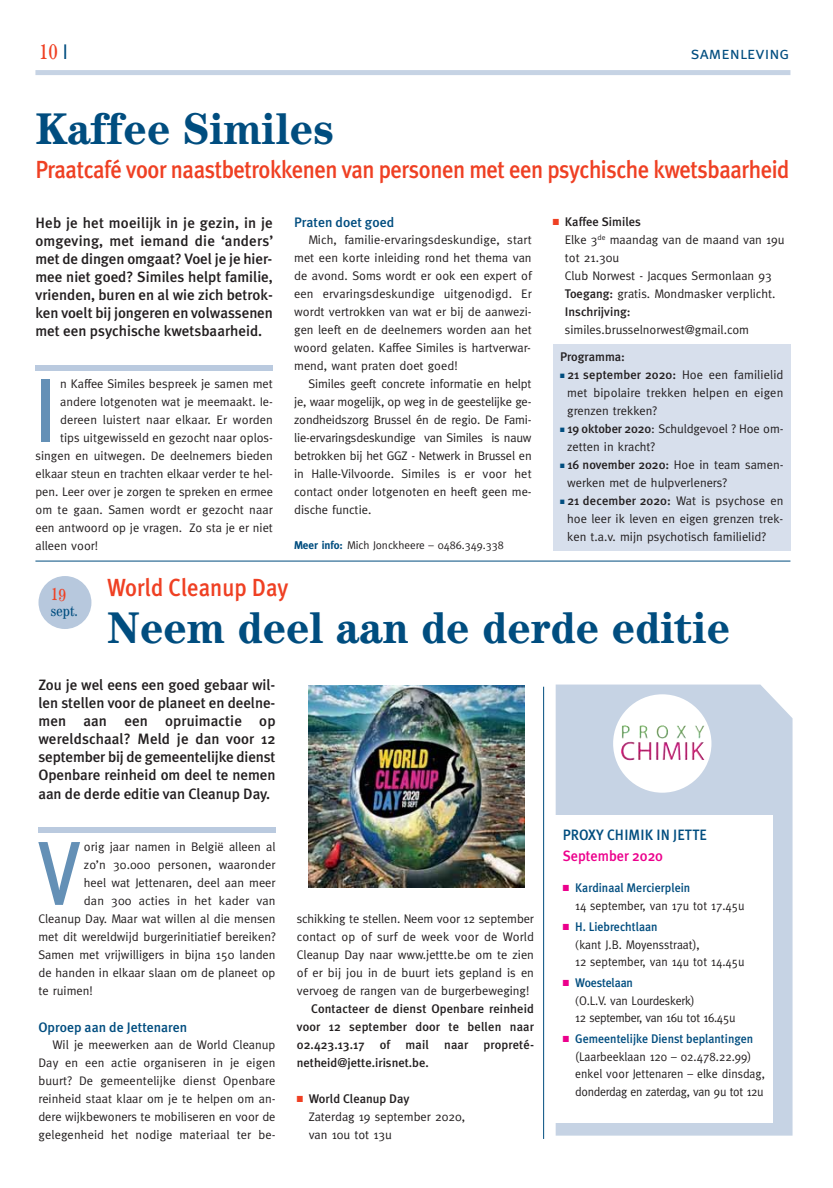
<style>
.page{position:relative;width:833px;height:1188px;background:#fff}
.page>*{position:absolute;margin:0;border:0;box-sizing:border-box;transform-origin:0 0}
.t1{font:500 90.38px "Meta Plus";color:#6490b6;scale:.8 1}
.t2{font:700 44.62px "Century IT Cby BT";color:#004d7f;scale:.95 1}
.t3{font:500 24.75px "Meta Plus";letter-spacing:-.02em;color:#ef4023;scale:.91 1}
.t4{font:500 24.75px "Meta Plus";color:#ef4023;scale:.91 1}
.t5{font:condensed 21.25px "Century IT Cby BT";color:#ef4023}
.t6{font:17.5px "Meta Plus Normal Caps";color:#004d7f}
.t7{font:500 15px/18px "Meta Plus";letter-spacing:-.005em;color:#231f20;text-align:justify}
.t8{font:500 15px "Meta Plus";letter-spacing:.005em;color:#004d7f;scale:.95 1}
.t9{font:500 15px "Meta Plus";color:#ec008c;scale:.95 1}
.t10{font:condensed 15px "Century IT Cby BT";color:#004d7f}
.t11{font:500 13.75px "Meta Plus";color:#004d7f}
.t12{font:12.5px/18px "Meta";color:#231f20}
.t13{font:500 12.5px/18px "Meta Plus";color:#231f20;text-align:justify}
.t14{font:12.5px/17.5px "Meta";color:#231f20;scale:.95 1}
.t15{font:500 12.5px "Meta Plus";color:#004d7f;scale:.95 1}
.t16{font:12.5px/17.6px "Meta";letter-spacing:-.025em;color:#231f20;scale:.95 1}
.t17{font:11.25px "Meta";color:#231f20}
.s1{font-family:"Meta";font-stretch:normal;color:#004d7f}
.s2{color:#ef4023}
.s3{font-family:"Meta Plus";font-weight:500}
.s4{color:#004d7f}
.s5{font-family:"Meta";font-weight:400}
.s6{font-weight:700;color:#004d7f}
.s7{color:#ec008c}
.s8{font-family:"Interstate";font-weight:300}
</style>
<div class="page">
<div style="left:35px;top:70px;width:755px;height:5px;background:#c6d3e4"></div>
<hr style="left:35px;top:560px;width:755px;height:1px;background:#004d7f">
<div style="left:38px;top:827px;width:237px;height:5px;background:#bacadf"></div>
<img style="left:309px;top:685px;width:215px;height:202px">
<div style="left:38px;top:575px;width:54px;height:54px;background:#b7c8dd;border-radius:50%"></div>
<hr style="left:543px;top:686px;width:1px;height:452px;background:#004d7f">
<div style="left:555px;top:684px;width:237px;height:451px;background:#c6d3e4"></div>
<div style="left:613px;top:694px;width:98px;height:98px;background:#fff;border-radius:50%"></div>
<img style="left:638px;top:725px;width:31px;height:34px">
<div style="left:552px;top:814px;width:220px;height:308px;background:#fff"></div>
<div style="left:35px;top:365px;width:238px;height:5px;background:#bacadf"></div>
<div style="left:553px;top:344px;width:237px;height:207px;background:#d7dfec"></div>
<h3 class="t5" style="left:39px;top:38px;width:31px">10 <span class="s1">I</span></h3>
<h3 class="t6" style="left:691px;top:43px;width:100px">samenleving</h3>
<h2 class="t2" style="left:35px;top:112px;width:315px">Kaffee Similes</h2>
<h3 class="t3" style="left:35px;top:157px;width:830px">Praatcafé voor naastbetrokkenen van personen met een psychische kwetsbaarheid</h3>
<p class="t7" style="left:35px;top:214px;width:239px">Heb je het moeilijk in je gezin, in je omgeving, met iemand die ‘anders’ met de dingen omgaat? Voel je je hier&shy;mee niet goed? Similes helpt familie, vrienden, buren en al wie zich betrok&shy;ken voelt bij jongeren en volwassenen met een psychische kwetsbaarheid.</p>
<p class="t13" style="left:553px;top:213px;width:90px"><span class="s2">■</span> Kaffee Similes</p>
<p class="t12" style="left:565px;top:232px;width:221px">Elke 3<sup>de</sup> maandag van de maand van 19u tot 21.30u<br>Club Norwest - Jacques Sermonlaan 93<br><span class="s3">Toegang:</span> gratis. Mondmasker verplicht.</p>
<p class="t13" style="left:565px;top:303px;width:67px">Inschrijving:</p>
<p class="t12" style="left:565px;top:322px;width:186px">similes.brusselnorwest@gmail.com</p>
<p class="t13" style="left:560px;top:348px;width:66px">Programma:</p>
<p class="t13" style="left:560px;top:366px;width:225px"><span class="s4">■</span> 21 september 2020: <span class="s5">Hoe een familielid</span></p>
<p class="t12" style="left:567px;top:385px;width:218px">met bipolaire trekken helpen en eigen grenzen trekken?</p>
<p class="t12" style="left:567px;top:421px;width:218px;text-indent:-7px"><span class="s4">■</span> <span class="s3">19 oktober 2020</span>: Schuldgevoel ? Hoe om&shy;zetten in kracht?</p>
<p class="t13" style="left:560px;top:456px;width:225px"><span class="s4">■</span> 16 november 2020: <span class="s5">Hoe in team samen-</span></p>
<p class="t12" style="left:567px;top:475px;width:161px">werken met de hulpverleners?</p>
<p class="t13" style="left:560px;top:492px;width:225px"><span class="s4">■</span> 21 december 2020: <span class="s5">Wat is psychose en</span></p>
<p class="t12" style="left:567px;top:511px;width:218px">hoe leer ik leven en eigen grenzen trek&shy;ken t.a.v. mijn psychotisch familielid?</p>
<p class="t11" style="left:294px;top:215px;width:102px">Praten doet goed</p>
<p class="t12" style="left:294px;top:232px;width:239px;text-align:justify;text-indent:14px">Mich, familie-ervaringsdeskundige, start met een korte inleiding rond het thema van de avond. Soms wordt er ook een expert of een ervaringsdeskundige uitgenodigd. Er wordt vertrokken van wat er bij de aanwezi&shy;gen leeft en de deelnemers worden aan het woord gelaten. Kaffee Similes is hartverwar&shy;mend, want praten doet goed!</p>
<p class="t12" style="left:294px;top:376px;width:239px;text-align:justify;text-indent:14px">Similes geeft concrete informatie en helpt je, waar mogelijk, op weg in de geestelijke ge&shy;zondheidszorg Brussel én de regio. De Fami&shy;lie-ervaringsdeskundige van Similes is nauw betrokken bij het GGZ - Netwerk in Brussel en in Halle-Vilvoorde. Similes is er voor het contact onder lotgenoten en heeft geen me&shy;dische functie.</p>
<p class="t17" style="left:294px;top:540px;width:211px"><span class="s6">Meer info:</span> Mich Jonckheere – 0486.349.338</p>
<h1 class="t1" style="left:35px;top:367px;width:28px">I</h1>
<p class="t12" style="left:60px;top:376px;width:214px">n Kaffee Similes bespreek je samen met</p>
<p class="t12" style="left:60px;top:394px;width:214px">andere lotgenoten wat je meemaakt. Ie-</p>
<p class="t12" style="left:60px;top:412px;width:214px">dereen luistert naar elkaar. Er worden</p>
<p class="t12" style="left:60px;top:430px;width:214px">tips uitgewisseld en gezocht naar oplos-</p>
<p class="t12" style="left:35px;top:448px;width:239px">singen en uitwegen. De deelnemers bieden</p>
<p class="t12" style="left:35px;top:466px;width:239px">elkaar steun en trachten elkaar verder te hel-</p>
<p class="t12" style="left:35px;top:484px;width:239px">pen. Leer over je zorgen te spreken en ermee</p>
<p class="t12" style="left:35px;top:502px;width:239px">om te gaan. Samen wordt er gezocht naar</p>
<p class="t12" style="left:35px;top:520px;width:239px">een antwoord op je vragen. Zo sta je er niet</p>
<p class="t12" style="left:35px;top:538px;width:64px">alleen voor!</p>
<p class="t10" style="left:51px;top:601px;width:29px;rotate:1deg">sept.</p>
<h3 class="t4" style="left:107px;top:574px;width:201px">World Cleanup Day</h3>
<h2 class="t2" style="left:107px;top:610px;width:657px">Neem deel aan de derde editie</h2>
<p class="t7" style="left:38px;top:676px;width:239px">Zou je wel eens een goed gebaar wil&shy;len stellen voor de planeet en deelne&shy;men aan een opruimactie op wereldschaal? Meld je dan voor 12 september bij de gemeentelijke dienst Openbare reinheid om deel te nemen aan de derde editie van Cleanup Day.</p>
<h1 class="t1" style="left:38px;top:829px;width:54px">V</h1>
<p class="t12" style="left:84px;top:838px;width:193px">orig jaar namen in België alleen al</p>
<p class="t12" style="left:84px;top:856px;width:193px">zo’n 30.000 personen, waaronder</p>
<p class="t12" style="left:84px;top:874px;width:193px">heel wat Jettenaren, deel aan meer</p>
<p class="t12" style="left:84px;top:892px;width:193px">dan 300 acties in het kader van</p>
<p class="t12" style="left:38px;top:910px;width:239px">Cleanup Day. Maar wat willen al die mensen</p>
<p class="t12" style="left:38px;top:928px;width:239px">met dit wereldwijd burgerinitiatief bereiken?</p>
<p class="t12" style="left:38px;top:946px;width:239px">Samen met vrijwilligers in bijna 150 landen</p>
<p class="t12" style="left:38px;top:964px;width:239px">de handen in elkaar slaan om de planeet op</p>
<p class="t12" style="left:38px;top:982px;width:56px">te ruimen!</p>
<p class="t11" style="left:38px;top:1019px;width:150px">Oproep aan de Jettenaren</p>
<p class="t12" style="left:38px;top:1036px;width:239px;text-align:justify;text-indent:14px">Wil je meewerken aan de World Cleanup Day en een actie organiseren in je eigen buurt? De gemeentelijke dienst Openbare reinheid staat klaar om je te helpen om an&shy;dere wijkbewoners te mobiliseren en voor de gelegenheid het nodige materiaal ter be-</p>
<p class="t12" style="left:297px;top:910px;width:239px;text-align:justify">schikking te stellen. Neem voor 12 september contact op of surf de week voor de World Cleanup Day naar www.jettte.be om te zien of er bij jou in de buurt iets gepland is en vervoeg de rangen van de burgerbeweging!</p>
<p class="t13" style="left:297px;top:999px;width:239px;text-indent:14px">Contacteer de dienst Openbare reinheid voor 12 september door te bellen naar 02.423.13.17 of mail naar propreté&shy;netheid@jette.irisnet.be.</p>
<p class="t13" style="left:297px;top:1089px;width:114px"><span class="s2">■</span> World Cleanup Day</p>
<p class="t12" style="left:309px;top:1108px;width:158px">Zaterdag 19 september 2020, van 10u tot 13u</p>
<p class="t8" style="left:563px;top:827px;width:153px">PROXY CHIMIK IN JETTE</p>
<p class="t9" style="left:563px;top:848px;width:107px">September 2020</p>
<p class="t15" style="left:563px;top:881px;width:136px"><span class="s7">■</span> Kardinaal Mercierplein</p>
<p class="t14" style="left:575px;top:898px;width:180px">14 september, van 17u tot 17.45u</p>
<p class="t15" style="left:563px;top:920px;width:101px"><span class="s7">■</span> H. Liebrechtlaan</p>
<p class="t14" style="left:575px;top:936px;width:180px"><span class="s8">(</span>kant J.B. Moyensstraat),<br>12 september, van 14u tot 14.45u</p>
<p class="t15" style="left:563px;top:976px;width:75px"><span class="s7">■</span> Woestelaan</p>
<p class="t16" style="left:575px;top:992px;width:170px"><span class="s8">(</span>O.L.V. van Lourdeskerk)<br>12 september, van 16u tot 16.45u</p>
<p class="t15" style="left:563px;top:1032px;width:202px"><span class="s7">■</span> Gemeentelijke Dienst beplantingen</p>
<p class="t14" style="left:575px;top:1048px;width:201px">(Laarbeeklaan 120 – 02.478.22.99) enkel voor Jettenaren – elke dinsdag, donderdag en zaterdag, van 9u tot 12u</p>
</div>
